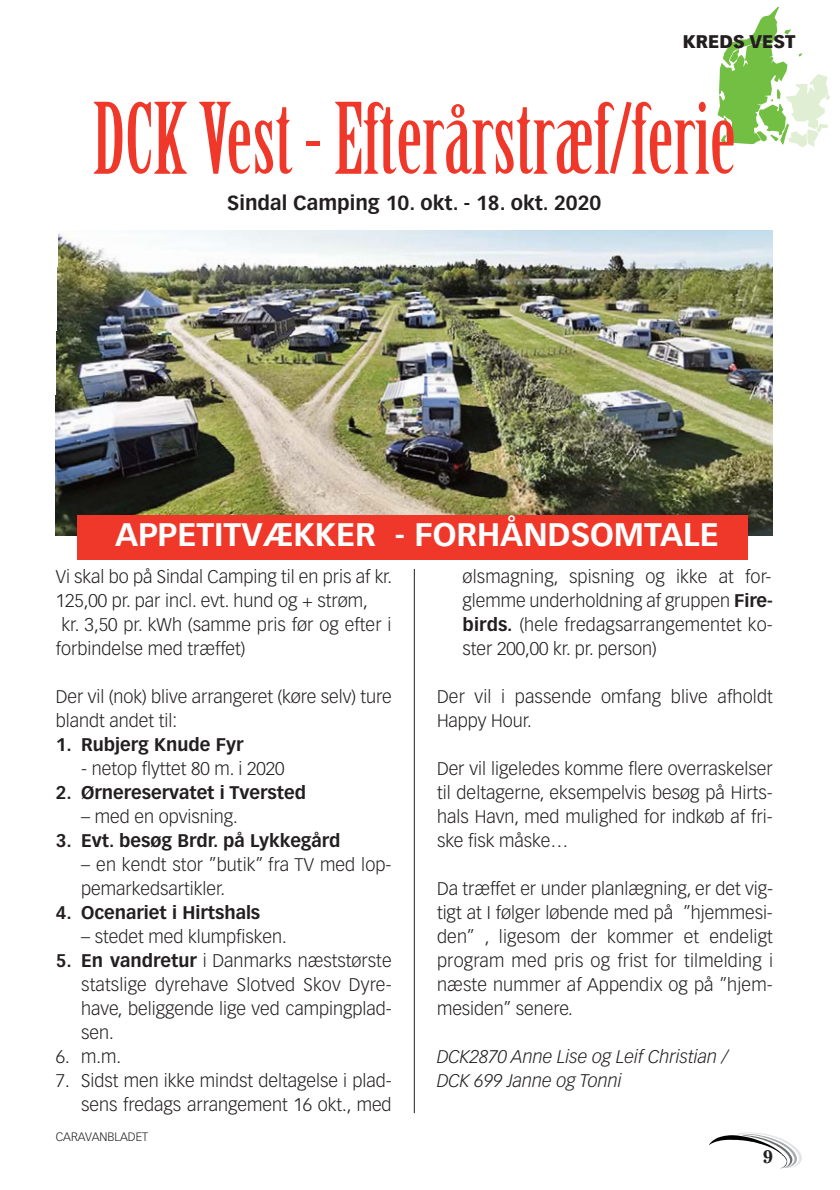
<style>
.page{position:relative;width:840px;height:1190px;background:#fff}
.page>*{position:absolute;margin:0;border:0;box-sizing:border-box;transform-origin:0 0}
.t1{font:96px "Birch Std";color:#ef3829}
.t2{font:700 32px "Vectora LH";color:#fff}
.t3{font:700 20px "Vectora LH";color:#231f20}
.t4{font:300 18px/24px "Vectora LH";color:#231f20;text-align:justify}
.t5{font:700 18px "Vectora LH";color:#231f20}
.t6{font:italic 300 18px/24px "Vectora LH";color:#231f20}
.t7{font:900 18px "Vectora LH";color:#231f20}
.t8{font:700 18px "Cheltenham";color:#231f20}
.t9{font:300 12px "Vectora LH";color:#231f20}
.s1{font-weight:700}
</style>
<div class="page">
<svg style="left:718px;top:7px;width:112px;height:140px"></svg>
<svg style="left:709px;top:1132px;width:93px;height:36px"></svg>
<hr style="left:414px;top:569px;width:1px;height:544px;background:#231f20">
<img style="left:56px;top:230px;width:717px;height:305px">
<div style="left:77px;top:515px;width:670px;height:44px;background:#ef3829"></div>
<p class="t7" style="left:683px;top:34px;width:114px">KREDS VEST</p>
<h1 class="t1" style="left:93px;top:102px;width:645px">DCK Vest - Efterårstræf/ferie</h1>
<p class="t3" style="left:227px;top:194px;width:376px">Sindal Camping 10. okt. - 18. okt. 2020</p>
<h2 class="t2" style="left:115px;top:521px;width:605px">APPETITVÆKKER - FORHÅNDSOMTALE</h2>
<p class="t4" style="left:56px;top:566px;width:338px">Vi skal bo på Sindal Camping til en pris af kr.</p>
<p class="t4" style="left:56px;top:590px;width:314px">125,00 pr. par incl. evt. hund og + strøm,</p>
<p class="t4" style="left:62px;top:614px;width:332px">kr. 3,50 pr. kWh (samme pris før og efter i</p>
<p class="t4" style="left:56px;top:638px;width:191px">forbindelse med træffet)</p>
<p class="t4" style="left:56px;top:686px;width:338px">Der vil (nok) blive arrangeret (køre selv) ture blandt andet til:</p>
<p class="t5" style="left:56px;top:737px;width:189px">1. Rubjerg Knude Fyr</p>
<p class="t4" style="left:81px;top:758px;width:205px">- netop flyttet 80 m. i 2020</p>
<p class="t5" style="left:56px;top:785px;width:252px">2. Ørnereservatet i Tversted</p>
<p class="t4" style="left:81px;top:806px;width:158px">– med en opvisning.</p>
<p class="t5" style="left:56px;top:833px;width:286px">3. Evt. besøg Brdr. på Lykkegård</p>
<p class="t4" style="left:81px;top:854px;width:312px">– en kendt stor ”butik” fra TV med lop&shy;pemarkedsartikler.</p>
<p class="t5" style="left:56px;top:905px;width:206px">4. Ocenariet i Hirtshals</p>
<p class="t4" style="left:81px;top:926px;width:207px">– stedet med klumpfisken.</p>
<p class="t4" style="left:81px;top:950px;width:312px;text-indent:-26px"><span class="s1">5. En vandretur</span> i Danmarks næststørste statslige dyrehave Slotved Skov Dyre&shy;have, beliggende lige ved campingplad&shy;sen.</p>
<p class="t4" style="left:56px;top:1046px;width:67px">6. m.m.</p>
<p class="t4" style="left:56px;top:1070px;width:337px;text-align:right">7. Sidst men ikke mindst deltagelse i plad&shy;sens fredags arrangement 16 okt., med</p>
<p class="t9" style="left:56px;top:1132px;width:94px">CARAVANBLADET</p>
<p class="t4" style="left:463px;top:566px;width:312px">ølsmagning, spisning og ikke at for&shy;glemme underholdning af gruppen <span class="s1">Fire&shy;birds.</span> (hele fredagsarrangementet ko - ster 200,00 kr. pr. person)</p>
<p class="t4" style="left:437px;top:686px;width:337px">Der vil i passende omfang blive afholdt<br>Happy Hour.</p>
<p class="t4" style="left:437px;top:758px;width:337px">Der vil ligeledes komme flere overraskelser til deltagerne, eksempelvis besøg på Hirts&shy;hals Havn, med mulighed for indkøb af fri&shy;ske fisk måske…</p>
<p class="t4" style="left:437px;top:878px;width:338px">Da træffet er under planlægning, er det vig&shy;tigt at I følger løbende med på ”hjemmesi&shy;den” , ligesom der kommer et endeligt program med pris og frist for tilmelding i næste nummer af Appendix og på ”hjem&shy;mesiden” senere.</p>
<p class="t6" style="left:437px;top:1046px;width:293px">DCK2870 Anne Lise og Leif Christian /<br>DCK 699 Janne og Tonni</p>
<p class="t8" style="left:763px;top:1151px;width:12px">9</p>
</div>
